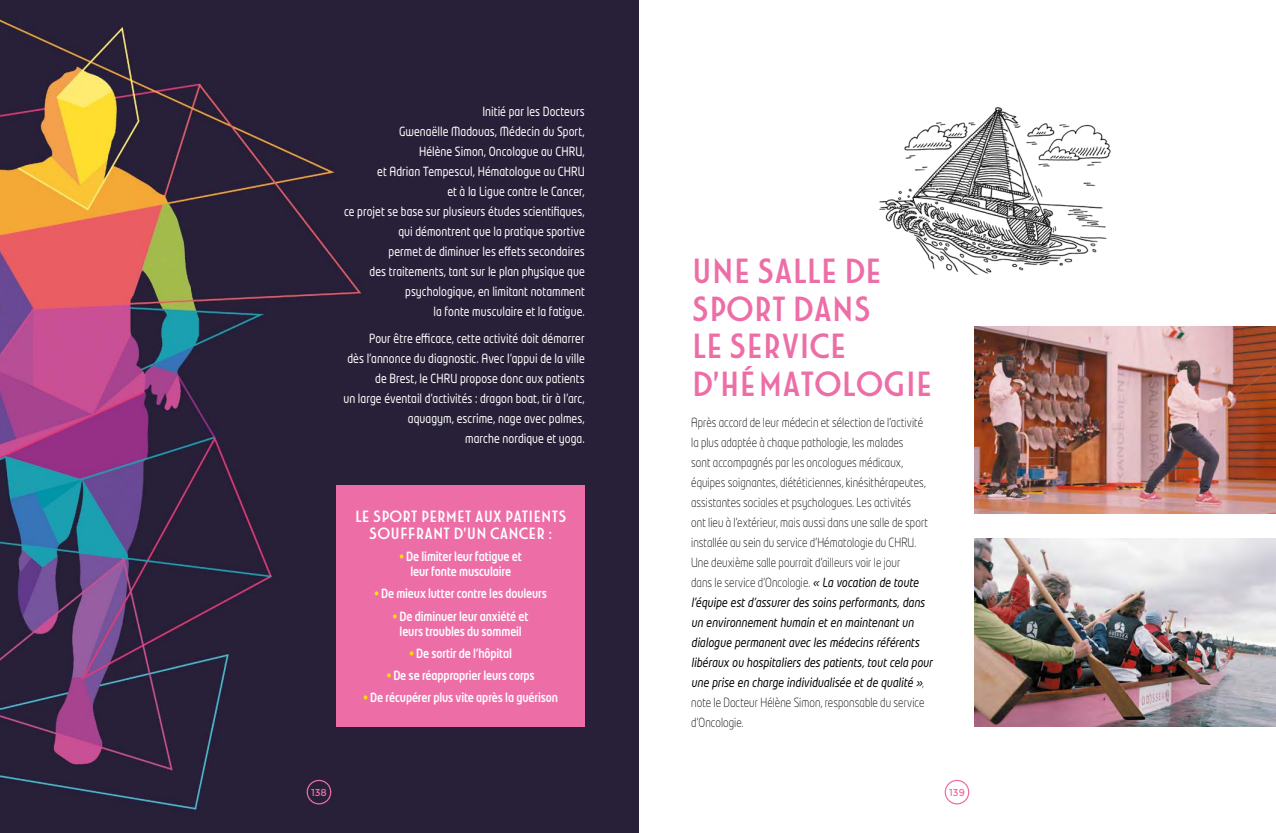
<style>
.page{position:relative;width:1276px;height:833px;background:#fff}
.page>*{position:absolute;margin:0;border:0;box-sizing:border-box;transform-origin:0 0}
.t1{font:37.5px/37.5px "FIATADVERT01 A";letter-spacing:-.04em;color:#ed6ea7}
.t2{font:17.5px/17.5px "FIATADVERT01 A";letter-spacing:-.03em;color:#fff;text-align:center}
.t3{font:300 12.5px/20px "Neo Tech Std";letter-spacing:.005em;color:#000;scale:.85 1}
.t4{font:12.5px/20px "Neo Tech Std";letter-spacing:.005em;color:#fff;text-align:right;scale:.85 1}
.t5{font:500 12.5px/15px "Neo Tech Std";letter-spacing:-.015em;color:#fff;text-align:center;scale:.85 1}
.t6{font:10px "Montserrat";color:#ed6ea7}
.s1{color:#ffe200}
.s2{font-weight:400;font-style:italic}
</style>
<div class="page">
<img style="left:0;top:0;width:638px;height:833px">
<div style="left:944px;top:780px;width:25px;height:24px;border:1px solid #ed6ea7;border-radius:50%"></div>
<div style="left:307px;top:780px;width:24px;height:24px;border:1px solid #ed6ea7;border-radius:50%"></div>
<img style="left:879px;top:107px;width:232px;height:168px">
<img style="left:974px;top:326px;width:302px;height:188px">
<img style="left:974px;top:539px;width:302px;height:187px">
<div style="left:337px;top:485px;width:248px;height:241px;background:#ed6ea7"></div>
<p class="t4" style="left:344px;top:101px;width:285px">Initié par les Docteurs<br>Gwenaëlle Madouas, Médecin du Sport,<br>Hélène Simon, Oncologue au CHRU,<br>et Adrian Tempescul, Hématologue au CHRU<br>et à la Ligue contre le Cancer,<br>ce projet se base sur plusieurs études scientifiques, qui démontrent que la pratique sportive<br>permet de diminuer les effets secondaires<br>des traitements, tant sur le plan physique que psychologique, en limitant notamment<br>la fonte musculaire et la fatigue.</p>
<p class="t4" style="left:343px;top:328px;width:285px">Pour être efficace, cette activité doit démarrer<br>dès l’annonce du diagnostic. Avec l’appui de la ville de Brest, le CHRU propose donc aux patients<br>un large éventail d’activités : dragon boat, tir à l’arc, aquagym, escrime, nage avec palmes,<br>marche nordique et yoga.</p>
<h2 class="t2" style="left:355px;top:508px;width:213px">LE SPORT PERMET AUX PATIENTS<br>SOUFFRANT D’UN CANCER :</h2>
<p class="t5" style="left:399px;top:549px;width:145px"><span class="s1">•</span> De limiter leur fatigue et leur fonte musculaire</p>
<p class="t5" style="left:374px;top:586px;width:205px"><span class="s1">•</span> De mieux lutter contre les douleurs</p>
<p class="t5" style="left:393px;top:608px;width:161px"><span class="s1">•</span> De diminuer leur anxiété et leurs troubles du sommeil</p>
<p class="t5" style="left:409px;top:645px;width:122px"><span class="s1">•</span> De sortir de l’hôpital</p>
<p class="t5" style="left:387px;top:667px;width:176px"><span class="s1">•</span> De se réapproprier leurs corps</p>
<p class="t5" style="left:363px;top:689px;width:230px"><span class="s1">•</span> De récupérer plus vite après la guérison</p>
<h1 class="t1" style="left:691px;top:253px;width:243px">UNE SALLE DE<br>SPORT DANS<br>LE SERVICE<br>D’HÉMATOLOGIE</h1>
<p class="t3" style="left:691px;top:412px;width:285px">Après accord de leur médecin et sélection de l’activité la plus adaptée à chaque pathologie, les malades<br>sont accompagnés par les oncologues médicaux, équipes soignantes, diététiciennes, kinésithérapeutes, assistantes sociales et psychologues. Les activités<br>ont lieu à l’extérieur, mais aussi dans une salle de sport installée au sein du service d’Hématologie du CHRU.<br>Une deuxième salle pourrait d’ailleurs voir le jour<br>dans le service d’Oncologie. <span class="s2">« La vocation de toute l’équipe est d’assurer des soins performants, dans un environnement humain et en maintenant un dialogue permanent avec les médecins référents libéraux ou hospitaliers des patients, tout cela pour une prise en charge individualisée et de qualité »</span>, note le Docteur Hélène Simon, responsable du service d’Oncologie.</p>
<p class="t6" style="left:311px;top:786px;width:17px">138</p>
<p class="t6" style="left:949px;top:786px;width:17px">139</p>
</div>
